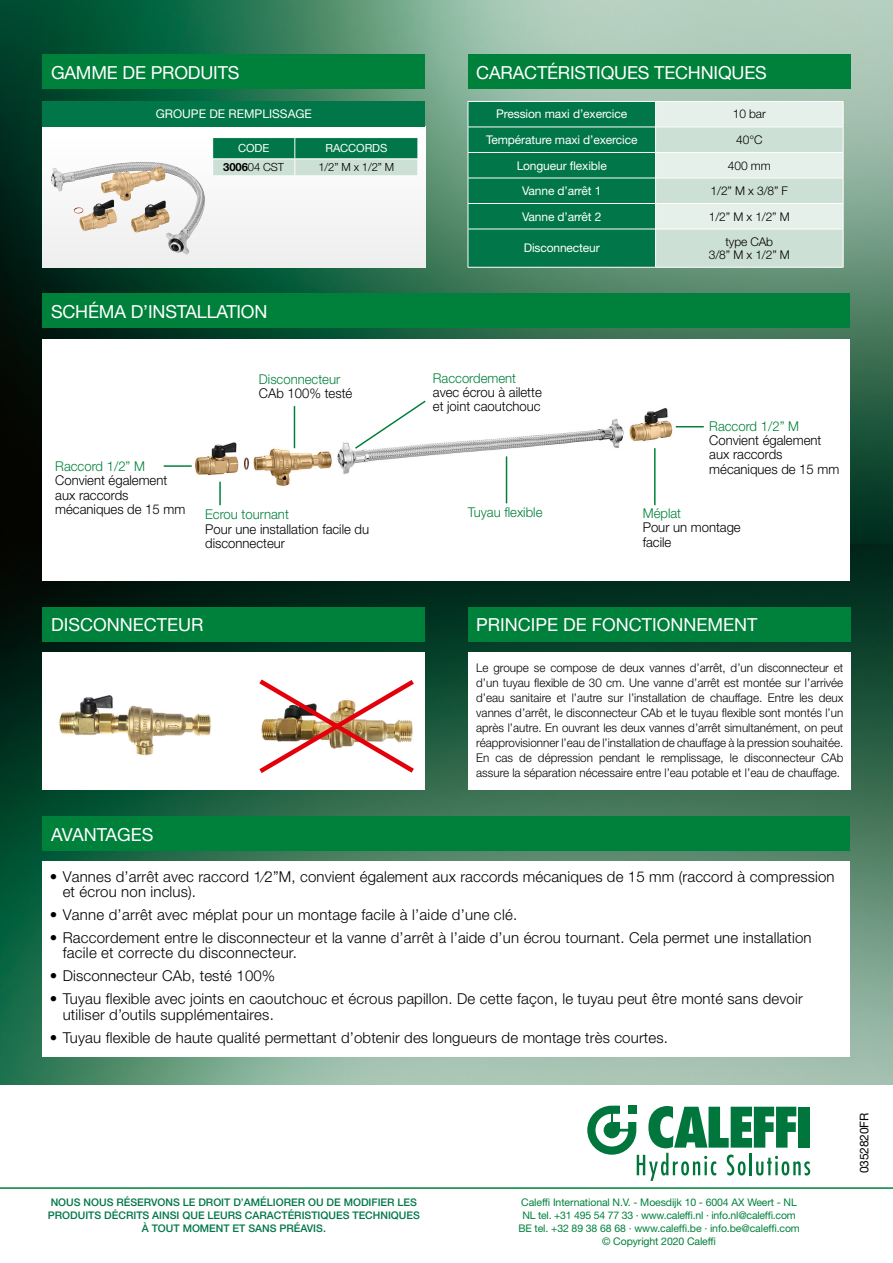
<style>
.page{position:relative;width:893px;height:1263px;background:#fff}
.page>*{position:absolute;margin:0;border:0;box-sizing:border-box;transform-origin:0 0}
.Titolini_verdi{font:18px "Helvetica Neue LT Std";letter-spacing:-.01em;color:#fff}
.Body_bullett{font:300 15px/15.5px "Helvetica Neue LT Std";letter-spacing:.01em;color:#000}
.Titolini_verdi-2{font:300 13.5px/14.2px "Helvetica Neue LT Std";color:#000}
.Titolini_verdi-3{font:300 13.5px "Helvetica Neue LT Std";color:#00813b}
.Titolini_verdi-4{font:300 12px/15px "Helvetica Neue LT Std";color:#000;text-align:justify}
.Testo_tabella{font:12px "Helvetica Neue LT Std";letter-spacing:-.01em;color:#fff}
.Testo_tabella-2{font:300 12px "Helvetica Neue LT Std";letter-spacing:-.01em;color:#000}
.Testo_Bianco_in_verd{font:12px "Helvetica Neue LT Std";letter-spacing:-.01em;color:#fff}
._03_TITOLO_TABELLA_P{font:12px "Helvetica Neue LT Std";color:#fff}
.t1{font:12px "Helvetica Neue LT Std";letter-spacing:-.01em;color:#000}
.Testo_tabella-3{font:300 11.25px "Helvetica Neue LT Std";color:#000}
.Testo_Bianco_in_verd-2{font:11.25px "Helvetica Neue LT Std";letter-spacing:-.01em;color:#fff}
.t2{font:10.5px "Helvetica Neue LT Std";letter-spacing:-.01em;color:#00813b}
.t3{font:500 10.5px/13px "Helvetica Neue LT Std";color:#007649;text-align:center}
.s1{font-weight:700}
</style>
<div class="page">
<img style="left:0;top:0;width:893px;height:545px">
<img style="left:0;top:545px;width:893px;height:540px">
<div style="left:43px;top:55px;width:382px;height:34px;background:#00813b"></div>
<div style="left:468px;top:55px;width:382px;height:34px;background:#00813b"></div>
<svg style="left:587px;top:1106px;width:223px;height:75px"></svg>
<hr style="left:0;top:1187px;width:893px;height:2px;background:#00813b">
<svg style="left:43px;top:127px;width:382px;height:140px"></svg>
<div style="left:43px;top:101px;width:382px;height:26px;background:#007649"></div>
<hr style="left:212px;top:137px;width:83px;height:1px;background:#fff">
<hr style="left:212px;top:176px;width:83px;height:1px;background:#fff">
<hr style="left:295px;top:176px;width:123px;height:1px;background:#fff">
<hr style="left:295px;top:137px;width:123px;height:1px;background:#fff">
<svg style="left:212px;top:138px;width:207px;height:38px;background:#65aa8f"></svg>
<div style="left:43px;top:339px;width:807px;height:241px;background:#fff"></div>
<hr style="left:468px;top:267px;width:188px;height:1px;background:#fff">
<hr style="left:656px;top:267px;width:187px;height:1px;background:#fff">
<svg style="left:468px;top:101px;width:376px;height:166px;background:#73b299"></svg>
<hr style="left:655px;top:229px;width:1px;height:38px;background:#fff">
<img style="left:51px;top:162px;width:92px;height:30px">
<div style="left:43px;top:294px;width:807px;height:34px;background:#00813b"></div>
<div style="left:43px;top:607px;width:382px;height:34px;background:#00813b"></div>
<div style="left:468px;top:607px;width:382px;height:34px;background:#00813b"></div>
<div style="left:43px;top:652px;width:382px;height:137px;background:#fff"></div>
<img style="left:59px;top:695px;width:152px;height:61px">
<img style="left:259px;top:679px;width:155px;height:94px">
<div style="left:468px;top:652px;width:382px;height:137px;background:#fff"></div>
<div style="left:43px;top:817px;width:807px;height:34px;background:#00813b"></div>
<div style="left:43px;top:861px;width:807px;height:196px;background:#fff"></div>
<img style="left:195px;top:406px;width:481px;height:92px">
<hr style="left:164px;top:465px;width:28px;height:2px;background:#00813b">
<svg style="left:676px;top:426px;width:28px;height:1px"></svg>
<hr style="left:294px;top:406px;width:1px;height:42px;background:#00813b">
<hr style="left:219px;top:482px;width:2px;height:23px;background:#00813b">
<hr style="left:654px;top:448px;width:2px;height:57px;background:#00813b">
<hr style="left:506px;top:456px;width:1px;height:47px;background:#00813b">
<svg style="left:353px;top:400px;width:74px;height:50px"></svg>
<p class="Titolini_verdi" style="left:51px;top:62px;width:190px">GAMME DE PRODUITS</p>
<p class="Titolini_verdi" style="left:476px;top:62px;width:292px">CARACTÉRISTIQUES TECHNIQUES</p>
<p class="_03_TITOLO_TABELLA_P" style="left:156px;top:107px;width:157px">GROUPE DE REMPLISSAGE</p>
<p class="Testo_Bianco_in_verd-2" style="left:238px;top:142px;width:33px">CODE</p>
<p class="Testo_Bianco_in_verd-2" style="left:325px;top:142px;width:63px">RACCORDS</p>
<p class="Testo_tabella-3" style="left:223px;top:160px;width:62px"><span class="s1">3006</span>04 CST</p>
<p class="Testo_tabella-3" style="left:318px;top:160px;width:77px">1/2” M x 1/2” M</p>
<p class="Titolini_verdi" style="left:51px;top:300px;width:218px">SCHÉMA D’INSTALLATION</p>
<p class="Titolini_verdi-3" style="left:259px;top:371px;width:83px">Disconnecteur</p>
<p class="Titolini_verdi-2" style="left:259px;top:386px;width:95px">CAb 100% testé</p>
<p class="Titolini_verdi-3" style="left:55px;top:458px;width:91px">Raccord 1/2” M</p>
<p class="Titolini_verdi-2" style="left:55px;top:473px;width:132px">Convient également aux raccords mécaniques de 15 mm</p>
<p class="Titolini_verdi-3" style="left:205px;top:506px;width:85px">Ecrou tournant</p>
<p class="Titolini_verdi-2" style="left:205px;top:521px;width:165px">Pour une installation facile du disconnecteur</p>
<p class="Testo_Bianco_in_verd" style="left:496px;top:107px;width:133px">Pression maxi d’exercice</p>
<p class="Testo_tabella-2" style="left:733px;top:107px;width:34px">10 bar</p>
<p class="Testo_Bianco_in_verd" style="left:486px;top:133px;width:153px">Température maxi d’exercice</p>
<p class="Testo_tabella-2" style="left:736px;top:132px;width:28px">40°C</p>
<p class="Testo_tabella" style="left:517px;top:158px;width:92px">Longueur flexible</p>
<p class="Testo_tabella-2" style="left:728px;top:158px;width:44px">400 mm</p>
<p class="Testo_tabella" style="left:522px;top:184px;width:81px">Vanne d’arrêt 1</p>
<p class="Testo_tabella-2" style="left:711px;top:183px;width:79px">1/2” M x 3/8” F</p>
<p class="Testo_tabella" style="left:522px;top:209px;width:81px">Vanne d’arrêt 2</p>
<p class="Testo_tabella-2" style="left:709px;top:209px;width:82px">1/2” M x 1/2” M</p>
<p class="Testo_tabella" style="left:524px;top:241px;width:78px">Disconnecteur</p>
<p class="Testo_tabella-2" style="left:725px;top:234px;width:49px">type CAb</p>
<p class="Testo_tabella-2" style="left:709px;top:248px;width:82px">3/8” M x 1/2” M</p>
<p class="Titolini_verdi-3" style="left:433px;top:370px;width:85px">Raccordement</p>
<p class="Titolini_verdi-2" style="left:433px;top:385px;width:110px">avec écrou à ailette</p>
<p class="Titolini_verdi-2" style="left:433px;top:399px;width:109px">et joint caoutchouc</p>
<p class="Titolini_verdi-3" style="left:709px;top:418px;width:91px">Raccord 1/2” M</p>
<p class="Titolini_verdi-2" style="left:709px;top:433px;width:132px">Convient également aux raccords mécaniques de 15 mm</p>
<p class="Titolini_verdi-3" style="left:468px;top:504px;width:76px">Tuyau flexible</p>
<p class="Titolini_verdi-3" style="left:643px;top:505px;width:40px">Méplat</p>
<p class="Titolini_verdi-2" style="left:643px;top:520px;width:100px">Pour un montage facile</p>
<p class="Titolini_verdi" style="left:51px;top:614px;width:154px">DISCONNECTEUR</p>
<p class="Titolini_verdi" style="left:476px;top:614px;width:283px">PRINCIPE DE FONCTIONNEMENT</p>
<p class="Titolini_verdi-4" style="left:476px;top:660px;width:369px">Le groupe se compose de deux vannes d’arrêt, d’un disconnecteur et d’un tuyau flexible de 30 cm. Une vanne d’arrêt est montée sur l’arrivée d’eau sanitaire et l’autre sur l’installation de chauffage. Entre les deux vannes d’arrêt, le disconnecteur CAb et le tuyau flexible sont montés l’un après l’autre. En ouvrant les deux vannes d’arrêt simultanément, on peut réapprovisionner l’eau de l’installation de chauffage à la pression souhaitée.<br>En cas de dépression pendant le remplissage, le disconnecteur CAb assure la séparation nécessaire entre l’eau potable et l’eau de chauffage.</p>
<p class="Titolini_verdi" style="left:51px;top:823px;width:104px">AVANTAGES</p>
<p class="Body_bullett" style="left:63px;top:868px;width:773px;text-indent:-13px">• Vannes d’arrêt avec raccord 1⁄2”M, convient également aux raccords mécaniques de 15 mm (raccord à compression et écrou non inclus).</p>
<p class="Body_bullett" style="left:50px;top:907px;width:469px">• Vanne d’arrêt avec méplat pour un montage facile à l’aide d’une clé.</p>
<p class="Body_bullett" style="left:63px;top:930px;width:750px;text-indent:-13px">• Raccordement entre le disconnecteur et la vanne d’arrêt à l’aide d’un écrou tournant. Cela permet une installation facile et correcte du disconnecteur.</p>
<p class="Body_bullett" style="left:50px;top:968px;width:227px">• Disconnecteur CAb, testé 100%</p>
<p class="Body_bullett" style="left:63px;top:991px;width:741px;text-indent:-13px">• Tuyau flexible avec joints en caoutchouc et écrous papillon. De cette façon, le tuyau peut être monté sans devoir utiliser d’outils supplémentaires.</p>
<p class="Body_bullett" style="left:50px;top:1029px;width:619px">• Tuyau flexible de haute qualité permettant d’obtenir des longueurs de montage très courtes.</p>
<p class="t3" style="left:48px;top:1196px;width:374px">NOUS NOUS RÉSERVONS LE DROIT D’AMÉLIORER OU DE MODIFIER LES<br>PRODUITS DÉCRITS AINSI QUE LEURS CARACTÉRISTIQUES TECHNIQUES<br>À TOUT MOMENT ET SANS PRÉAVIS.</p>
<p class="t2" style="left:521px;top:1196px;width:277px">Caleffi International N.V. - Moesdijk 10 - 6004 AX Weert - NL</p>
<p class="t2" style="left:522px;top:1209px;width:275px">NL tel. +31 495 54 77 33 · www.caleffi.nl · info.nl@caleffi.com</p>
<p class="t2" style="left:518px;top:1222px;width:283px">BE tel. +32 89 38 68 68 · www.caleffi.be · info.be@caleffi.com</p>
<p class="t2" style="left:602px;top:1235px;width:115px">© Copyright 2020 Caleffi</p>
<p class="t1" style="left:857px;top:1173px;width:62px;rotate:-90deg">0352820FR</p>
</div>
